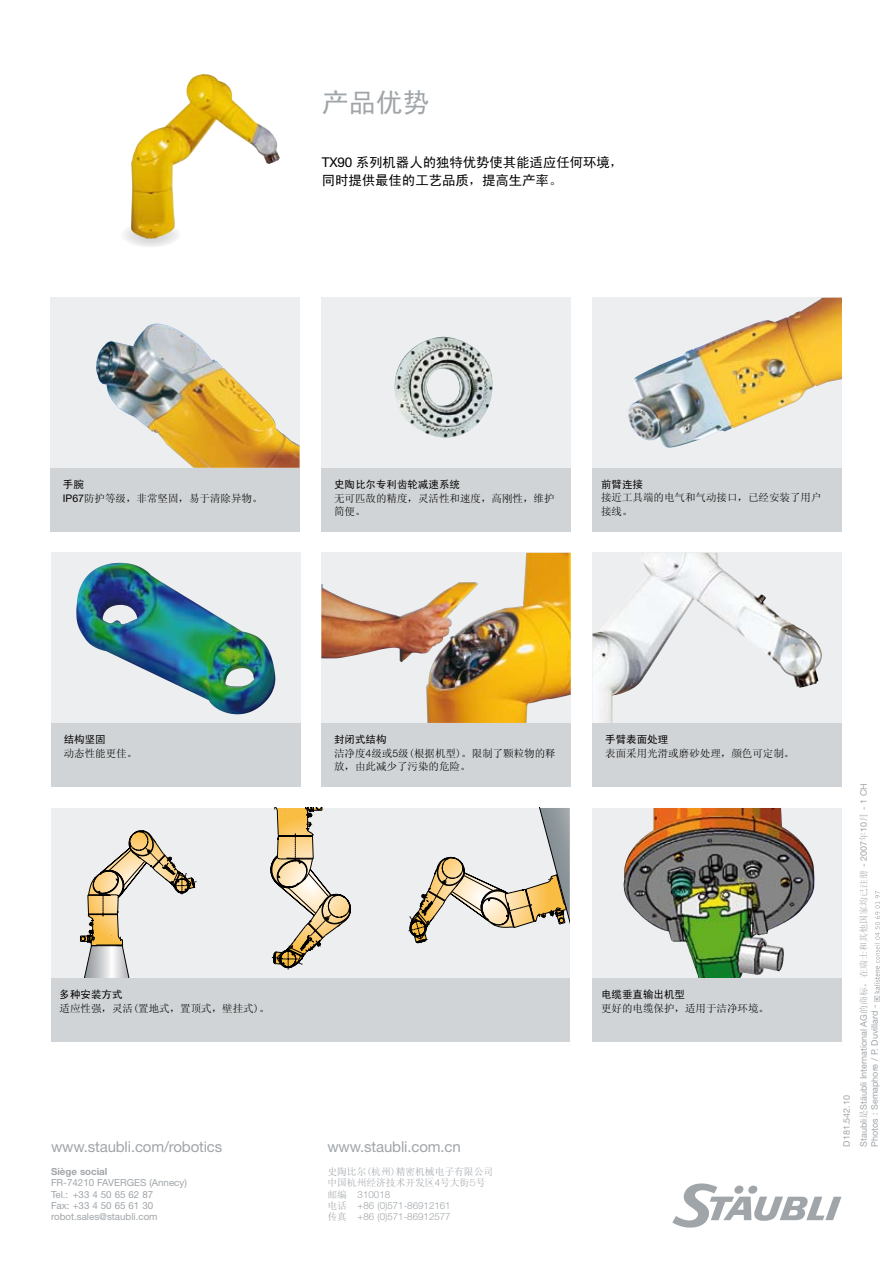
<style>
.page{position:relative;width:893px;height:1263px;background:#fff}
.page>*{position:absolute;margin:0;border:0;box-sizing:border-box;transform-origin:0 0}
.t1{font:27px "Sim Hei";color:#a0a5a9}
.t2{font:15px "Helvetica Neue LT Pro";letter-spacing:-.01em;color:#a0a5a9}
.t3{font:13.5px/18px "Sim Hei";letter-spacing:-.01em;color:#000}
.t4{font:10.5px/13.5px "Sim Sun";color:#000}
.t5{font:10.5px "Sim Hei";color:#000}
.t6{font:10.5px "N Sim Sun";color:#000}
.t7{font:9.75px/11.4px "Helvetica Neue LT Pro";color:#a0a5a9}
.t8{font:300 9.75px/11.4px "Helvetica Neue LT Pro";color:#a0a5a9}
.t9{font:9.75px/11.4px "Sim Sun";color:#a0a5a9}
.t10{font:700 9.75px "Helvetica Neue LT Pro";color:#a0a5a9}
.t11{font:9px/17px "Helvetica Neue LT Pro";color:#a0a5a9}
.s1{font-family:"Helvetica Neue LT Pro"}
.s2{font-family:"Helvetica Neue LT Pro";font-weight:300}
.s3{font-family:"Helvetica Neue LT Pro";font-weight:100;font-stretch:expanded}
.s4{font-family:"Sim Sun";font-weight:400}
.s5{font-family:"Sim Sun"}
</style>
<div class="page">
<svg style="left:672px;top:1183px;width:169px;height:45px"></svg>
<svg style="left:874px;top:891px;width:6px;height:110px"></svg>
<svg style="left:120px;top:222px;width:61px;height:26px"></svg>
<img style="left:131px;top:74px;width:149px;height:165px">
<div style="left:50px;top:298px;width:250px;height:170px;background:#eceeef"></div>
<img style="left:96px;top:324px;width:204px;height:144px">
<div style="left:50px;top:468px;width:250px;height:63px;background:#d1d4d6"></div>
<div style="left:321px;top:298px;width:250px;height:170px;background:#eceeef"></div>
<img style="left:395px;top:337px;width:97px;height:101px">
<div style="left:321px;top:468px;width:250px;height:63px;background:#d1d4d6"></div>
<img style="left:51px;top:553px;width:249px;height:170px">
<img style="left:85px;top:563px;width:36px;height:16px">
<div style="left:51px;top:723px;width:249px;height:64px;background:#d1d4d6"></div>
<div style="left:593px;top:298px;width:249px;height:170px;background:#eceeef"></div>
<img style="left:628px;top:298px;width:214px;height:150px">
<div style="left:593px;top:468px;width:249px;height:63px;background:#d1d4d6"></div>
<img style="left:321px;top:553px;width:250px;height:170px">
<div style="left:321px;top:723px;width:250px;height:64px;background:#d1d4d6"></div>
<div style="left:593px;top:723px;width:249px;height:64px;background:#d1d4d6"></div>
<div style="left:593px;top:553px;width:249px;height:170px;background:#eceeef"></div>
<img style="left:593px;top:553px;width:229px;height:170px">
<img style="left:593px;top:808px;width:249px;height:170px">
<img style="left:623px;top:808px;width:35px;height:120px">
<div style="left:593px;top:978px;width:249px;height:64px;background:#d1d4d6"></div>
<div style="left:51px;top:808px;width:519px;height:170px;background:#eceeef"></div>
<svg style="left:80px;top:830px;width:117px;height:148px"></svg>
<svg style="left:270px;top:808px;width:81px;height:162px"></svg>
<svg style="left:409px;top:808px;width:161px;height:136px"></svg>
<div style="left:51px;top:978px;width:519px;height:64px;background:#d1d4d6"></div>
<h1 class="t1" style="left:322px;top:89px;width:109px">产品优势</h1>
<p class="t3" style="left:322px;top:153px;width:303px"><span class="s1">TX90</span> 系列机器人的独特优势使其能适应任何环境，同时提供最佳的工艺品质，提高生产率。</p>
<p class="t5" style="left:63px;top:479px;width:22px">手腕</p>
<p class="t4" style="left:63px;top:491px;width:201px"><span class="s1">IP67</span>防护等级，非常坚固，易于清除异物。</p>
<p class="t5" style="left:334px;top:479px;width:127px">史陶比尔专利齿轮减速系统</p>
<p class="t4" style="left:334px;top:491px;width:222px">无可匹敌的精度，灵活性和速度，高刚性，维护简便。</p>
<p class="t5" style="left:601px;top:479px;width:43px">前臂连接</p>
<p class="t4" style="left:601px;top:491px;width:222px">接近工具端的电气和气动接口，已经安装了用户接线。</p>
<p class="t5" style="left:64px;top:734px;width:43px">结构坚固</p>
<p class="t4" style="left:64px;top:746px;width:75px">动态性能更佳。</p>
<p class="t5" style="left:334px;top:734px;width:54px">封闭式结构</p>
<p class="t4" style="left:334px;top:746px;width:223px">洁净度<span class="s2">4</span>级或<span class="s2">5</span>级(根据机型)。限制了颗粒物的释放，由此减少了污染的危险。</p>
<p class="t5" style="left:605px;top:734px;width:64px">手臂表面处理</p>
<p class="t4" style="left:605px;top:746px;width:191px">表面采用光滑或磨砂处理，颜色可定制。</p>
<p class="t5" style="left:60px;top:989px;width:64px">多种安装方式</p>
<p class="t6" style="left:60px;top:1003px;width:211px">适应性强，灵活(置地式，置顶式，壁挂式)。</p>
<h2 class="t2" style="left:51px;top:1137px;width:173px">www.staubli.com/robotics</h2>
<p class="t10" style="left:51px;top:1165px;width:58px">Siège social</p>
<p class="t7" style="left:51px;top:1177px;width:137px">FR-74210 FAVERGES (Annecy)<br>Tel.: +33 4 50 65 62 87<br>Fax: +33 4 50 65 61 30 robot.sales@staubli.com</p>
<h2 class="t2" style="left:327px;top:1137px;width:135px">www.staubli.com.cn</h2>
<p class="t9" style="left:327px;top:1166px;width:167px">史陶比尔(杭州)精密机械电子有限公司中国杭州经济技术开发区<span class="s2">4</span>号大街<span class="s3">5</span>号</p>
<p class="t8" style="left:327px;top:1188px;width:125px"><span class="s4">邮编</span> 310018<br><span class="s4">电话</span> +86 (0)571-86912161<span class="s4">传真</span> +86 (0)571-86912577</p>
<p class="t5" style="left:601px;top:989px;width:85px">电缆垂直输出机型</p>
<p class="t4" style="left:601px;top:1001px;width:170px">更好的电缆保护，适用于洁净环境。</p>
<p class="t11" style="left:838px;top:1147px;width:365px;rotate:-90deg">D181.542.10<br>Staubli<span class="s5">是</span>Stäubli International AG<span class="s5">的商标，在瑞士和其他国家均已注册</span> - 2007<span class="s5">年</span>10<span class="s5">月</span> - 1 CH</p>
<p class="t11" style="left:866px;top:1147px;width:143px;rotate:-90deg">Photos : Semaphore / P. Duvillard -</p>
</div>
